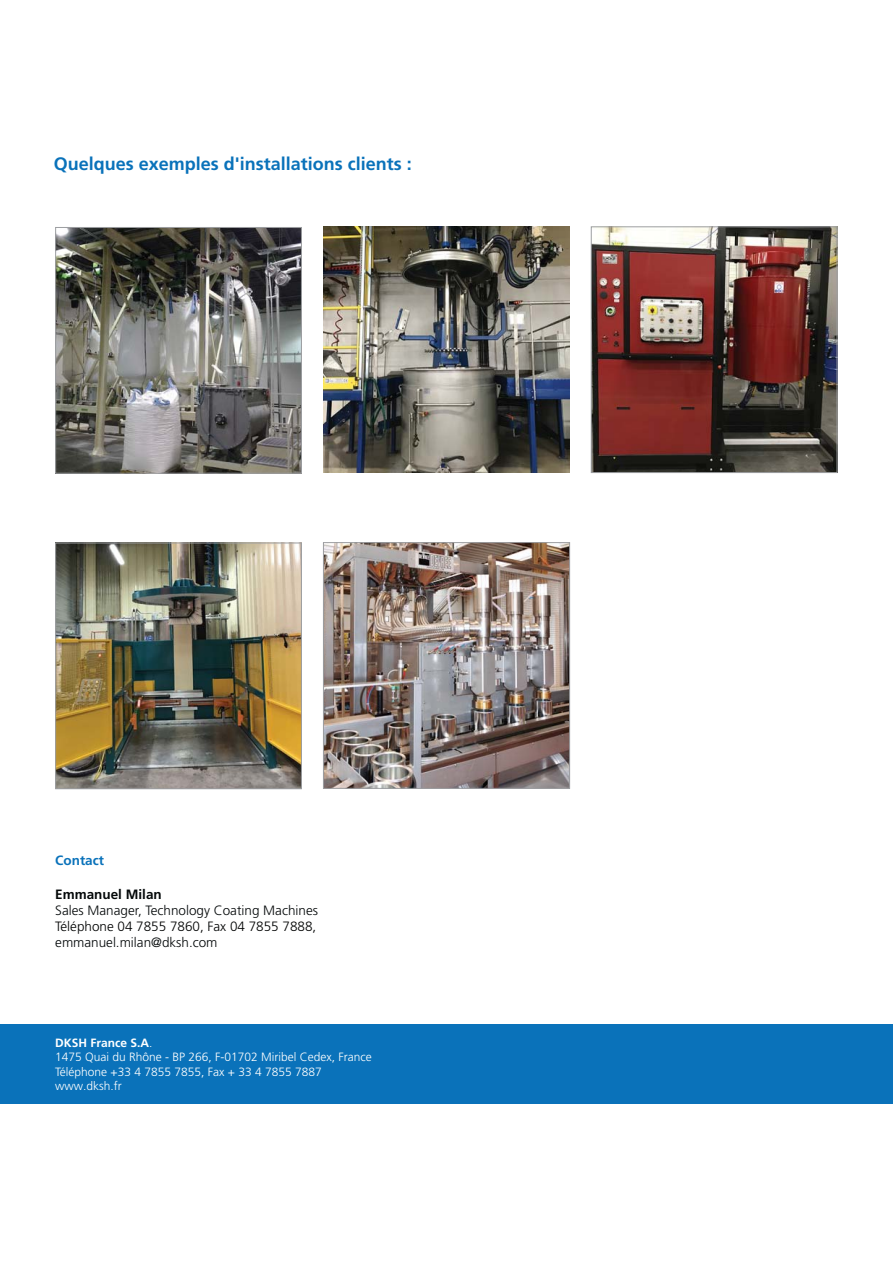
<style>
.page{position:relative;width:893px;height:1263px;background:#fff}
.page>*{position:absolute;margin:0;border:0;box-sizing:border-box;transform-origin:0 0}
.t1{font:700 18px "Frutiger LT Pro";color:#0a72ba}
.t2{font:300 13.5px "Frutiger LT Pro";color:#040809}
.t3{font:300 13.5px "Frutiger LT Pro";color:#010202}
.t4{font:700 13.5px "Frutiger LT Pro";color:#040809}
.t5{font:700 13.5px "Frutiger LT Pro";color:#0a72ba}
.t6{font:300 12px/14.4px "Frutiger LT Pro";color:#fff}
.s1{font-weight:700}
</style>
<div class="page">
<img style="left:593px;top:228px;width:242px;height:243px">
<div style="left:591px;top:226px;width:246px;height:247px;border:1px solid #9c9ea1"></div>
<img style="left:57px;top:545px;width:243px;height:242px">
<div style="left:55px;top:543px;width:247px;height:246px;border:1px solid #9c9ea1"></div>
<img style="left:323px;top:226px;width:247px;height:247px">
<img style="left:57px;top:229px;width:243px;height:243px">
<div style="left:55px;top:227px;width:247px;height:247px;border:1px solid #9c9ea1"></div>
<img style="left:325px;top:544px;width:243px;height:243px">
<div style="left:323px;top:542px;width:247px;height:247px;border:1px solid #9c9ea1"></div>
<div style="left:0;top:1024px;width:893px;height:80px;background:#0a72ba"></div>
<h1 class="t1" style="left:54px;top:158px;width:359px">Quelques exemples d'installations clients :</h1>
<p class="t5" style="left:55px;top:855px;width:50px">Contact</p>
<p class="t4" style="left:55px;top:889px;width:108px">Emmanuel Milan</p>
<p class="t2" style="left:55px;top:905px;width:264px">Sales Manager, Technology Coating Machines</p>
<p class="t3" style="left:55px;top:922px;width:263px">Téléphone 04 7855 7860, Fax 04 7855 7888,</p>
<p class="t2" style="left:55px;top:938px;width:164px">emmanuel.milan@dksh.com</p>
<p class="t6" style="left:55px;top:1036px;width:318px"><span class="s1">DKSH France S.A</span>.<br>1475 Quai du Rhône - BP 266, F-01702 Miribel Cedex, France<br>Téléphone +33 4 7855 7855, Fax + 33 4 7855 7887 www.dksh.fr</p>
</div>
